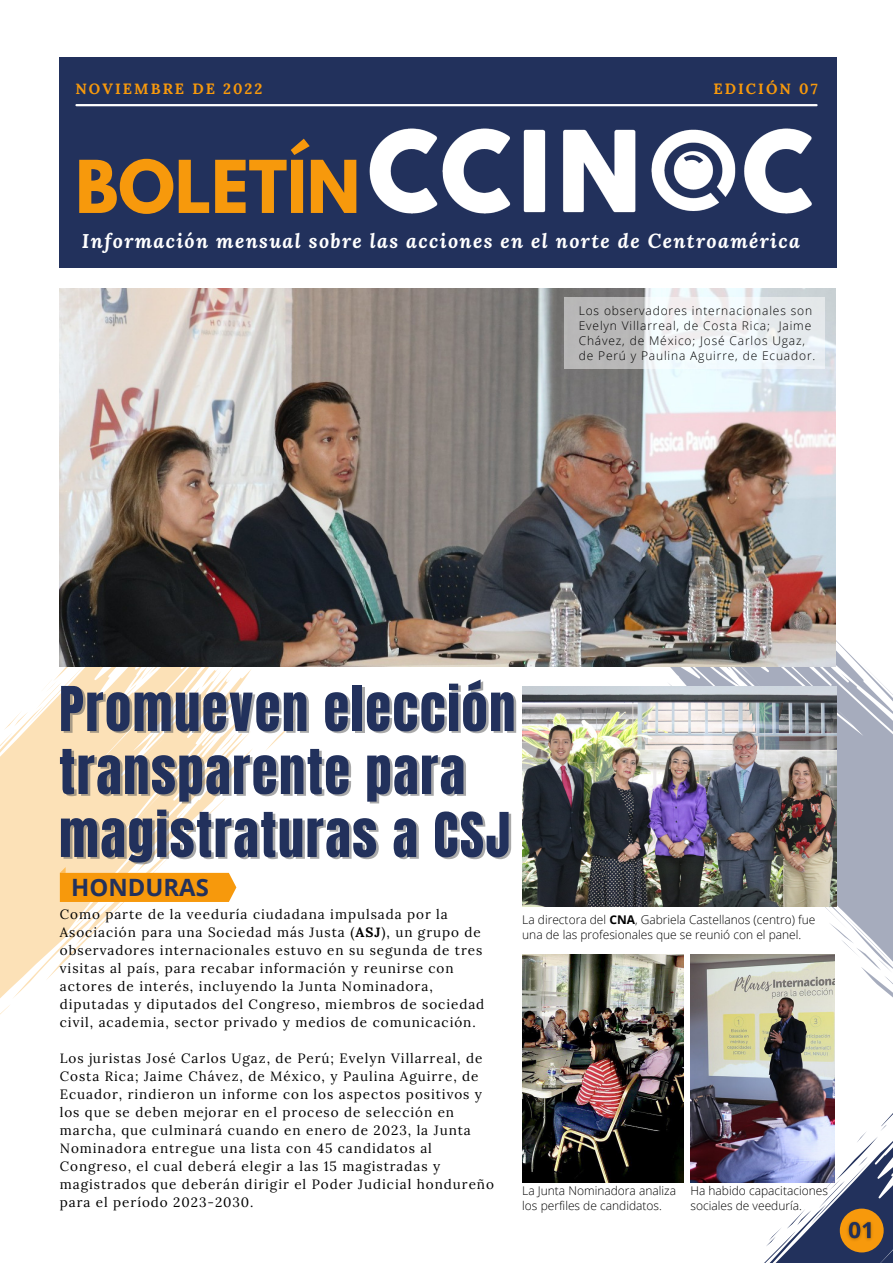
<style>
.page{position:relative;width:893px;height:1264px;background:#fff}
.page>*{position:absolute;margin:0;border:0;box-sizing:border-box;transform-origin:0 0}
.t1{font:700 64.5px "League Spartan";color:#f7990c}
.t2{font:52.5px/63px "Anton";letter-spacing:.03em;color:#22315c}
.t3{font:700 23.85px "Open Sans";color:#22315c}
.t4{font:italic 700 19.8px "Lora";letter-spacing:.07em;color:#fff}
.t5{font:700 14.85px "Lora";letter-spacing:.14em;color:#f7990c}
.t6{font:13.5px/18px "Lora";letter-spacing:.07em;color:#000}
.t7{font:300 12px/15px "Open Sans";color:#000}
.t8{font:300 12px/15px "Open Sans";letter-spacing:.07em;color:#000}
.s1{font-weight:700}
</style>
<div class="page">
<svg style="left:602px;top:561px;width:290px;height:492px"></svg>
<img style="left:60px;top:288px;width:775px;height:378px">
<svg style="left:666px;top:1070px;width:227px;height:192px"></svg>
<svg style="left:564px;top:297px;width:261px;height:72px"></svg>
<svg style="left:839px;top:1208px;width:44px;height:44px"></svg>
<img style="left:842px;top:1208px;width:37px;height:43px">
<svg style="left:0;top:571px;width:297px;height:444px"></svg>
<div style="left:59px;top:58px;width:777px;height:210px;background:#22315c"></div>
<hr style="left:76px;top:104px;width:740px;height:2px;background:#fff">
<img style="left:369px;top:128px;width:443px;height:86px">
<img style="left:522px;top:686px;width:314px;height:220px">
<img style="left:690px;top:954px;width:144px;height:228px">
<img style="left:522px;top:954px;width:161px;height:228px">
<p class="t5" style="left:75px;top:79px;width:189px">NOVIEMBRE DE 2022</p>
<p class="t5" style="left:713px;top:79px;width:106px">EDICIÓN 07</p>
<h1 class="t1" style="left:75px;top:155px;width:286px">BOLETÍN</h1>
<h3 class="t4" style="left:82px;top:227px;width:719px">Información mensual sobre las acciones en el norte de Centroamérica</h3>
<p class="t8" style="left:578px;top:303px;width:238px">Los observadores internacionales son Evelyn Villarreal, de Costa Rica; Jaime Chávez, de México; José Carlos Ugaz, de Perú y Paulina Aguirre, de Ecuador.</p>
<h2 class="t2" style="left:59px;top:678px;width:458px">Promueven elección transparente para magistraturas a CSJ</h2>
<h3 class="t3" style="left:71px;top:870px;width:139px">HONDURAS</h3>
<p class="t6" style="left:60px;top:905px;width:426px">Como parte de la veeduría ciudadana impulsada por la Asociación para una Sociedad más Justa (<span class="s1">ASJ</span>), un grupo de observadores internacionales estuvo en su segunda de tres visitas al país, para recabar información y reunirse con actores de interés, incluyendo la Junta Nominadora, diputadas y diputados del Congreso, miembros de sociedad civil, academia, sector privado y medios de comunicación.</p>
<p class="t6" style="left:60px;top:1049px;width:435px">Los juristas José Carlos Ugaz, de Perú; Evelyn Villarreal, de Costa Rica; Jaime Chávez, de México, y Paulina Aguirre, de Ecuador, rindieron un informe con los aspectos positivos y los que se deben mejorar en el proceso de selección en marcha, que culminará cuando en enero de 2023, la Junta Nominadora entregue una lista con 45 candidatos al Congreso, el cual deberá elegir a las 15 magistradas y magistrados que deberán dirigir el Poder Judicial hondureño para el período 2023-2030.</p>
<p class="t7" style="left:522px;top:912px;width:294px">La directora del <span class="s1">CNA</span>, Gabriela Castellanos (centro) fue una de las profesionales que se reunió con el panel.</p>
<p class="t7" style="left:522px;top:1183px;width:155px">La Junta Nominadora analiza los perfiles de candidatos.</p>
<p class="t7" style="left:690px;top:1183px;width:139px">Ha habido capacitaciones sociales de veeduría.</p>
</div>
